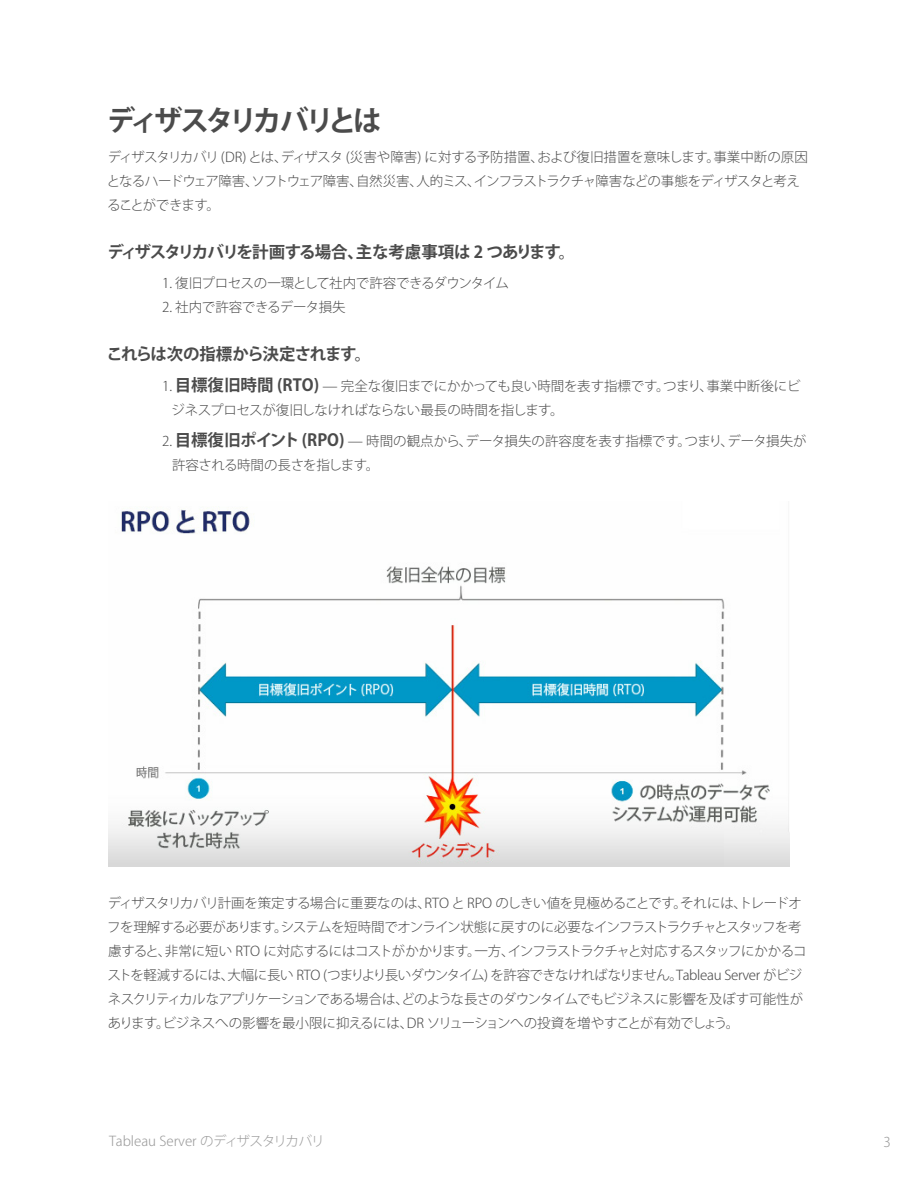
<style>
.page{position:relative;width:918px;height:1188px;background:#fff}
.page>*{position:absolute;margin:0;border:0;box-sizing:border-box;transform-origin:0 0}
.BODYCOPY-standard{font:700 28.5px "Koz Go Pro";letter-spacing:-.14em;color:#4b4b4b}
.BODYCOPY-standard-2{font:700 16.5px "Koz Go Pro";letter-spacing:-.065em;color:#4b4b4b}
.BODYCOPY-standard-3{font:300 13.5px/24px "Koz Go Pro";letter-spacing:-.04em;color:#4b4b4b}
.BODYCOPY-standard-4{font:300 13.5px/24px "Koz Go Pro";letter-spacing:-.01em;color:#4b4b4b}
.t1{font:300 13.5px "Koz Go Pro";letter-spacing:-.01em;color:#9b9b9b}
.s1{font-weight:700;font-size:16.5px}
</style>
<div class="page">
<img style="left:108px;top:507px;width:681px;height:359px">
<p class="BODYCOPY-standard" style="left:107px;top:102px;width:276px">ディザスタリカバリとは</p>
<p class="BODYCOPY-standard-3" style="left:107px;top:145px;width:702px">ディザスタリカバリ (DR) とは、ディザスタ (災害や障害) に対する予防措置、および復旧措置を意味します。事業中断の原因となるハードウェア障害、ソフトウェア障害、自然災害、人的ミス、インフラストラクチャ障害などの事態をディザスタと考えることができます。</p>
<p class="BODYCOPY-standard-2" style="left:107px;top:241px;width:470px">ディザスタリカバリを計画する場合、主な考慮事項は 2 つあります。</p>
<p class="BODYCOPY-standard-3" style="left:162px;top:272px;width:349px">1. 復旧プロセスの一環として社内で許容できるダウンタイム</p>
<p class="BODYCOPY-standard-3" style="left:162px;top:296px;width:185px">2. 社内で許容できるデータ損失</p>
<p class="BODYCOPY-standard-2" style="left:107px;top:344px;width:266px">これらは次の指標から決定されます。</p>
<p class="BODYCOPY-standard-4" style="left:172px;top:374px;width:631px;text-indent:-10px">1. <span class="s1">目標復旧時間 (RTO)</span> — 完全な復旧までにかかっても良い時間を表す指標です。つまり、事業中断後にビジネスプロセスが復旧しなければならない最長の時間を指します。</p>
<p class="BODYCOPY-standard-4" style="left:172px;top:429px;width:636px;text-indent:-10px">2. <span class="s1">目標復旧ポイント (RPO)</span> — 時間の観点から、データ損失の許容度を表す指標です。つまり、データ損失が許容される時間の長さを指します。</p>
<p class="BODYCOPY-standard-3" style="left:107px;top:891px;width:701px">ディザスタリカバリ計画を策定する場合に重要なのは、RTO と RPO のしきい値を見極めることです。それには、トレードオフを理解する必要があります。システムを短時間でオンライン状態に戻すのに必要なインフラストラクチャとスタッフを考慮すると、非常に短い RTO に対応するにはコストがかかります。一方、インフラストラクチャと対応するスタッフにかかるコストを軽減するには、大幅に長い RTO (つまりより長いダウンタイム) を許容できなければなりません。Tableau Server がビジネスクリティカルなアプリケーションである場合は、どのような長さのダウンタイムでもビジネスに影響を及ぼす可能性があります。ビジネスへの影響を最小限に抑えるには、DR ソリューションへの投資を増やすことが有効でしょう。</p>
<p class="t1" style="left:109px;top:1133px;width:217px">Tableau Server のディザスタリカバリ</p>
<p class="t1" style="left:884px;top:1133px;width:9px">3</p>
</div>
